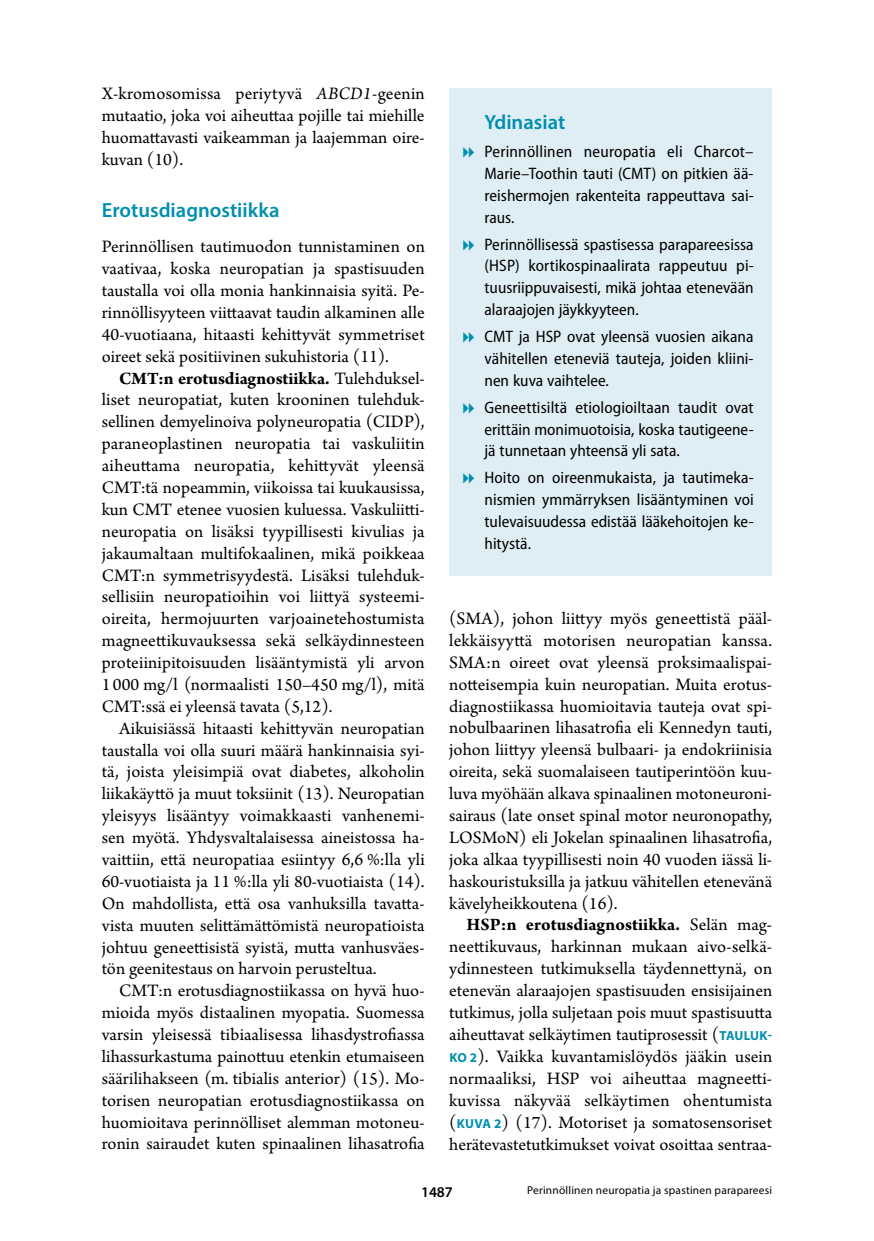
<style>
.page{position:relative;width:874px;height:1241px;background:#fff}
.page>*{position:absolute;margin:0;border:0;box-sizing:border-box;transform-origin:0 0}
.t1{font:600 20.65px "Myriad Pro";color:#008faf}
.t2{font:18.38px/21.9px "Arno Pro";color:#000;text-align:justify}
.t3{font:semi-condensed 16.62px/21.9px "Myriad Pro";color:#000;text-align:justify}
.t4{font:600 14.88px "Myriad Pro";color:#000}
.t5{font:11.38px "Myriad Pro";letter-spacing:.02em;color:#000}
.s1{font-style:italic}
.s2{font-weight:700}
.s3{font-family:"Myriad Pro";font-weight:700;font-size:13.12px;color:#008faf}
</style>
<div class="page">
<div style="left:449px;top:88px;width:322px;height:487px;background:#dfeef4"></div>
<p class="t2" style="left:102px;top:84px;width:324px">X-kromosomissa periytyvä <span class="s1">ABCD1</span>-geenin mutaatio, joka voi aiheuttaa pojille tai miehille huomattavasti vaikeamman ja laajemman oire&shy;kuvan (10).</p>
<p class="t1" style="left:102px;top:197px;width:179px">Erotusdiagnostiikka</p>
<p class="t2" style="left:102px;top:237px;width:324px">Perinnöllisen tautimuodon tunnistaminen on vaativaa, koska neuropatian ja spastisuuden taustalla voi olla monia hankinnaisia syitä. Pe&shy;rinnöllisyyteen viittaavat taudin alkaminen alle 40-vuotiaana, hitaasti kehittyvät symmetriset oireet sekä positiivinen sukuhistoria (11).</p>
<p class="t2" style="left:102px;top:368px;width:324px;text-indent:17px"><span class="s2">CMT:n erotusdiagnostiikka.</span> Tulehduksel&shy;liset neuropatiat, kuten krooninen tulehduk&shy;sellinen demyelinoiva polyneuropatia (CIDP), paraneoplastinen neuropatia tai vaskuliitin aiheuttama neuropatia, kehittyvät yleensä CMT:tä nopeammin, viikoissa tai kuukausissa, kun CMT etenee vuosien kuluessa. Vaskuliitti&shy;neuropatia on lisäksi tyypillisesti kivulias ja jakaumaltaan multifokaalinen, mikä poikkeaa CMT:n symmetrisyydestä. Lisäksi tulehduk&shy;sellisiin neuropatioihin voi liittyä systeemi&shy;oireita, hermojuurten varjoainetehostumista magneettikuvauksessa sekä selkäydinnesteen proteiinipitoisuuden lisääntymistä yli arvon 1 000 mg/l (normaalisti 150–450 mg/l), mitä CMT:ssä ei yleensä tavata (5,12).</p>
<p class="t2" style="left:102px;top:718px;width:324px;text-indent:17px">Aikuisiässä hitaasti kehittyvän neuropatian taustalla voi olla suuri määrä hankinnaisia syi&shy;tä, joista yleisimpiä ovat diabetes, alkoholin liikakäyttö ja muut toksiinit (13). Neuropatian yleisyys lisääntyy voimakkaasti vanhenemi&shy;sen myötä. Yhdysvaltalaisessa aineistossa ha&shy;vaittiin, että neuropatiaa esiintyy 6,6 %:lla yli 60-vuotiaista ja 11 %:lla yli 80-vuotiaista (14).<br>On mahdollista, että osa vanhuksilla tavatta&shy;vista muuten selittämättömistä neuropatioista johtuu geneettisistä syistä, mutta vanhusväes&shy;tön geenitestaus on harvoin perusteltua.</p>
<p class="t2" style="left:102px;top:980px;width:324px;text-indent:17px">CMT:n erotusdiagnostiikassa on hyvä huo&shy;mioida myös distaalinen myopatia. Suomessa varsin yleisessä tibiaalisessa lihasdystrofiassa lihassurkastuma painottuu etenkin etumaiseen säärilihakseen (m. tibialis anterior) (15). Mo&shy;torisen neuropatian erotusdiagnostiikassa on huomioitava perinnölliset alemman motoneu&shy;ronin sairaudet kuten spinaalinen lihasatrofia</p>
<p class="t1" style="left:484px;top:109px;width:82px">Ydinasiat</p>
<p class="t3" style="left:484px;top:140px;width:270px">Perinnöllinen neuropatia eli Charcot– Marie–Toothin tauti (CMT) on pitkien ää&shy;reishermojen rakenteita rappeuttava sai&shy;raus.</p>
<p class="t3" style="left:484px;top:233px;width:270px">Perinnöllisessä spastisessa parapareesissa (HSP) kortikospinaalirata rappeutuu pi&shy;tuusriippuvaisesti, mikä johtaa etenevään alaraajojen jäykkyyteen.</p>
<p class="t3" style="left:484px;top:325px;width:270px">CMT ja HSP ovat yleensä vuosien aikana vähitellen eteneviä tauteja, joiden kliini&shy;nen kuva vaihtelee.</p>
<p class="t3" style="left:484px;top:396px;width:270px">Geneettisiltä etiologioiltaan taudit ovat erittäin monimuotoisia, koska tautigeene&shy;jä tunnetaan yhteensä yli sata.</p>
<p class="t3" style="left:484px;top:466px;width:271px">Hoito on oireenmukaista, ja tautimeka&shy;nismien ymmärryksen lisääntyminen voi tulevaisuudessa edistää lääkehoitojen ke&shy;hitystä.</p>
<p class="t2" style="left:449px;top:608px;width:324px">(SMA), johon liittyy myös geneettistä pääl&shy;lekkäisyyttä motorisen neuropatian kanssa.<br>SMA:n oireet ovat yleensä proksimaalispai&shy;notteisempia kuin neuropatian. Muita erotus&shy;diagnostiikassa huomioitavia tauteja ovat spi&shy;nobulbaarinen lihasatrofia eli Kennedyn tauti, johon liittyy yleensä bulbaari- ja endokriinisia oireita, sekä suomalaiseen tautiperintöön kuu&shy;luva myöhään alkava spinaalinen motoneuroni&shy;sairaus (late onset spinal motor neuronopathy, LOSMoN) eli Jokelan spinaalinen lihasatrofia, joka alkaa tyypillisesti noin 40 vuoden iässä li&shy;haskouristuksilla ja jatkuu vähitellen etenevänä kävelyheikkoutena (16).</p>
<p class="t2" style="left:449px;top:914px;width:324px;text-indent:17px"><span class="s2">HSP:n erotusdiagnostiikka.</span> Selän mag&shy;neettikuvaus, harkinnan mukaan aivo-selkä&shy;ydinnesteen tutkimuksella täydennettynä, on etenevän alaraajojen spastisuuden ensisijainen tutkimus, jolla suljetaan pois muut spastisuutta aiheuttavat selkäytimen tautiprosessit (<span class="s3">TAULUK-KO 2</span>). Vaikka kuvantamislöydös jääkin usein normaaliksi, HSP voi aiheuttaa magneetti&shy;kuvissa näkyvää selkäytimen ohentumista (<span class="s3">KUVA 2</span>) (17). Motoriset ja somatosensoriset herätevastetutkimukset voivat osoittaa sentraa-</p>
<p class="t4" style="left:421px;top:1182px;width:33px">1487</p>
<p class="t5" style="left:527px;top:1183px;width:246px">Perinnöllinen neuropatia ja spastinen parapareesi</p>
</div>
